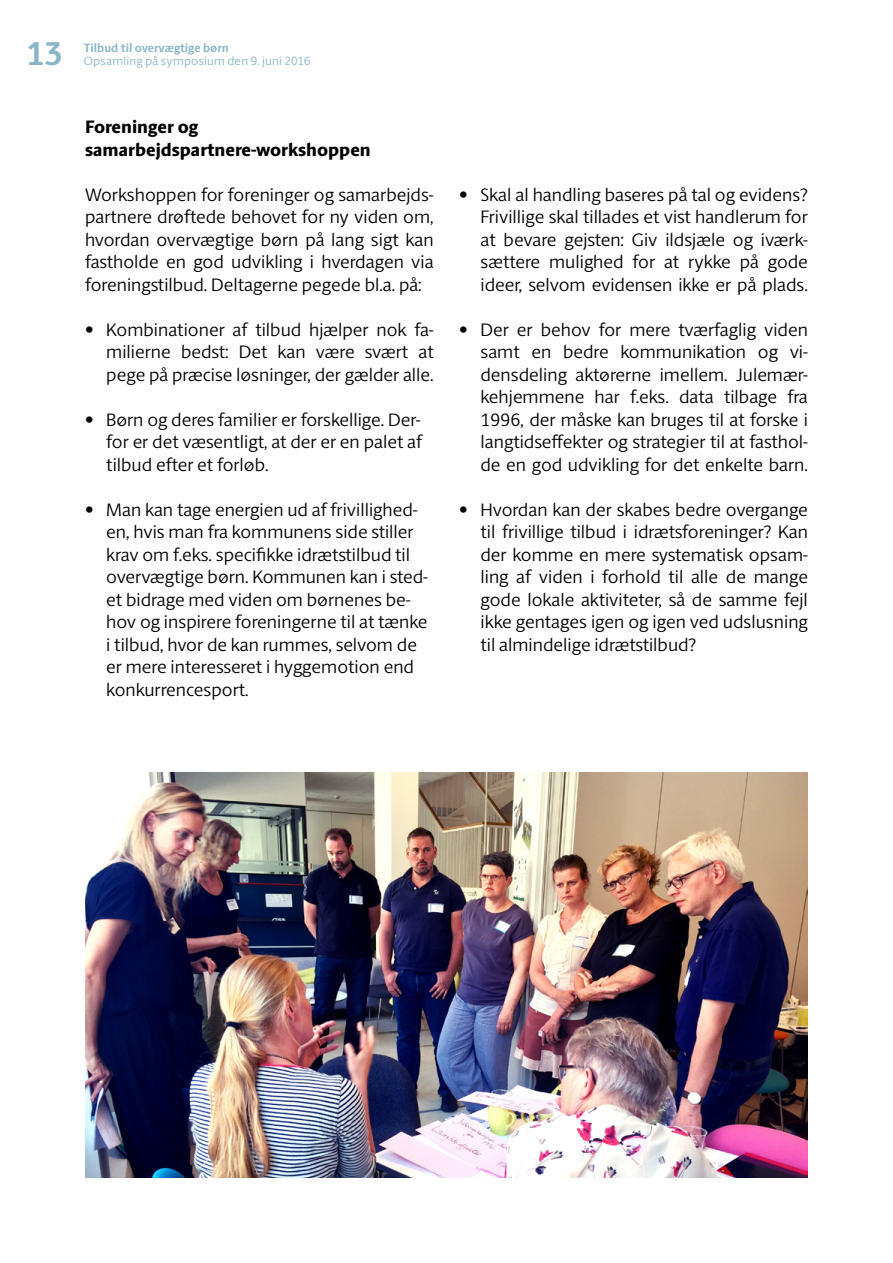
<style>
.page{position:relative;width:893px;height:1263px;background:#fff}
.page>*{position:absolute;margin:0;border:0;box-sizing:border-box;transform-origin:0 0}
.t1{font:700 33px "ID Sans";color:#89b5c7}
.t2{font:300 18px/22.5px "ID Sans";color:#000;text-align:justify}
.t3{font:800 18px/22.5px "ID Sans";color:#000}
.t4{font:300 12px "ID Sans";letter-spacing:.02em;color:#89b5c7}
.t5{font:700 12px "ID Sans";color:#89b5c7}
</style>
<div class="page">
<img style="left:85px;top:773px;width:723px;height:405px">
<h1 class="t1" style="left:27px;top:34px;width:38px">13</h1>
<p class="t5" style="left:84px;top:40px;width:147px">Tilbud til overvægtige børn</p>
<p class="t4" style="left:84px;top:54px;width:228px">Opsamling på symposium den 9. juni 2016</p>
<p class="t3" style="left:85px;top:116px;width:287px">Foreninger og samarbejdspartnere-workshoppen</p>
<p class="t2" style="left:85px;top:183px;width:350px">Workshoppen for foreninger og samarbejds&shy;partnere drøftede behovet for ny viden om, hvordan overvægtige børn på lang sigt kan fastholde en god udvikling i hverdagen via foreningstilbud. Deltagerne pegede bl.a. på:</p>
<p class="t2" style="left:106px;top:318px;width:329px;text-indent:-21px">• Kombinationer af tilbud hjælper nok fa&shy;milierne bedst: Det kan være svært at pege på præcise løsninger, der gælder alle.</p>
<p class="t2" style="left:106px;top:408px;width:317px;text-indent:-21px">• Børn og deres familier er forskellige. Der&shy;for er det væsentligt, at der er en palet af tilbud efter et forløb.</p>
<p class="t2" style="left:106px;top:498px;width:323px;text-align:left;text-indent:-21px">• Man kan tage energien ud af frivillighed&shy;en, hvis man fra kommunens side stiller krav om f.eks. specifikke idrætstilbud til overvægtige børn. Kommunen kan i sted&shy;et bidrage med viden om børnenes be&shy;hov og inspirere foreningerne til at tænke i tilbud, hvor de kan rummes, selvom de er mere interesseret i hyggemotion end konkurrencesport.</p>
<p class="t2" style="left:480px;top:183px;width:329px;text-indent:-21px">• Skal al handling baseres på tal og evidens?<br>Frivillige skal tillades et vist handlerum for at bevare gejsten: Giv ildsjæle og iværk&shy;sættere mulighed for at rykke på gode ideer, selvom evidensen ikke er på plads.</p>
<p class="t2" style="left:480px;top:318px;width:329px;text-indent:-21px">• Der er behov for mere tværfaglig viden samt en bedre kommunikation og vi&shy;densdeling aktørerne imellem. Julemær&shy;kehjemmene har f.eks. data tilbage fra 1996, der måske kan bruges til at forske i langtidseffekter og strategier til at fasthol&shy;de en god udvikling for det enkelte barn.</p>
<p class="t2" style="left:480px;top:498px;width:329px;text-indent:-21px">• Hvordan kan der skabes bedre overgange til frivillige tilbud i idrætsforeninger? Kan der komme en mere systematisk opsam&shy;ling af viden i forhold til alle de mange gode lokale aktiviteter, så de samme fejl ikke gentages igen og igen ved udslusning til almindelige idrætstilbud?</p>
</div>
